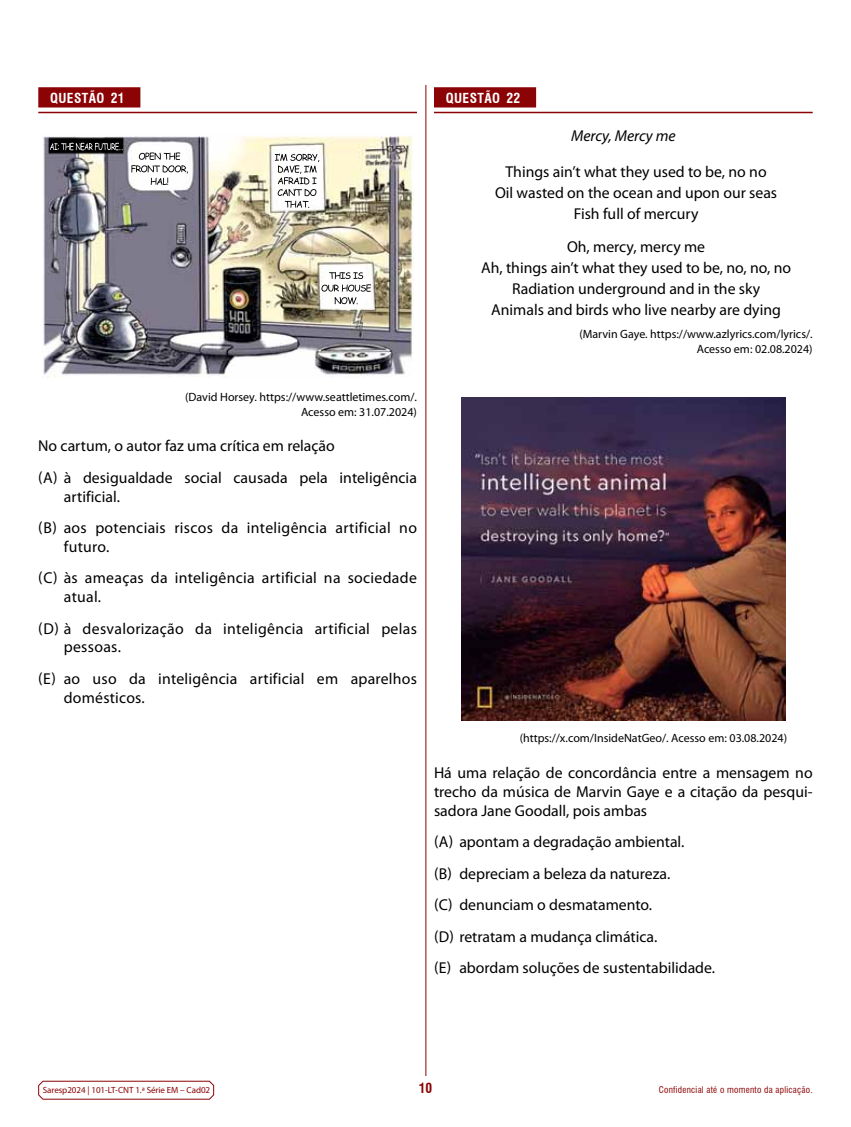
<style>
.page{position:relative;width:851px;height:1127px;background:#fff}
.page>*{position:absolute;margin:0;border:0;box-sizing:border-box;transform-origin:0 0}
.t1{font:15.75px/31.5px "Myriad Pro";color:#000}
.t2{font:15.75px/31.5px "Myriad Pro";letter-spacing:.02em;color:#000}
.t3{font:italic 15.75px "Myriad Pro";color:#000}
.t4{font:700 condensed 13.5px "Swiss 721 BT";letter-spacing:.03em;color:#fff}
.t5{font:700 condensed 13.5px "Swiss 721 BT";color:#8b0304}
.t6{font:12px/15px "Myriad Pro";color:#000;text-align:right}
.t7{font:9px "Myriad Pro";letter-spacing:-.005em;color:#8b0304}
.t8{font:condensed 9px "Swiss 721 BT";letter-spacing:.03em;color:#8b0304}
</style>
<div class="page">
<svg style="left:38px;top:1080px;width:176px;height:20px"></svg>
<hr style="left:425px;top:85px;width:1px;height:991px;background:#8b0304">
<div style="left:434px;top:87px;width:102px;height:20px;background:#8b0304"></div>
<hr style="left:434px;top:112px;width:378px;height:1px;background:#8b0304">
<img style="left:461px;top:398px;width:324px;height:322px">
<div style="left:38px;top:87px;width:102px;height:20px;background:#8b0304"></div>
<hr style="left:38px;top:112px;width:379px;height:1px;background:#8b0304">
<img style="left:43px;top:136px;width:370px;height:241px">
<svg style="left:131px;top:152px;width:57px;height:33px"></svg>
<svg style="left:275px;top:154px;width:44px;height:54px"></svg>
<svg style="left:321px;top:272px;width:50px;height:32px"></svg>
<svg style="left:50px;top:143px;width:73px;height:7px"></svg>
<p class="t4" style="left:50px;top:90px;width:76px">QUESTÃO 21</p>
<p class="t6" style="left:185px;top:389px;width:233px">(David Horsey. https://www.seattletimes.com/.<br>Acesso em: 31.07.2024)</p>
<p class="t1" style="left:38px;top:430px;width:380px">No cartum, o autor faz uma crítica em relação<br>(A) à desigualdade social causada pela inteligência</p>
<p class="t2" style="left:38px;top:480px;width:380px;text-indent:26px">artificial.<br>(B) aos potenciais riscos da inteligência artificial no</p>
<p class="t2" style="left:38px;top:531px;width:380px;text-indent:26px">futuro.<br>(C) às ameaças da inteligência artificial na sociedade</p>
<p class="t2" style="left:38px;top:581px;width:380px;text-indent:26px">atual.<br>(D) à desvalorização da inteligência artificial pelas</p>
<p class="t1" style="left:38px;top:631px;width:380px;text-indent:26px">pessoas.<br>(E) ao uso da inteligência artificial em aparelhos</p>
<p class="t1" style="left:64px;top:681px;width:82px">domésticos.</p>
<p class="t4" style="left:446px;top:90px;width:76px">QUESTÃO 22</p>
<p class="t3" style="left:571px;top:126px;width:106px">Mercy, Mercy me</p>
<p class="t1" style="left:495px;top:161px;width:283px;line-height:20.9px;text-align:center">Things ain’t what they used to be, no no<br>Oil wasted on the ocean and upon our seas<br>Fish full of mercury</p>
<p class="t1" style="left:481px;top:236px;width:311px;line-height:20.9px;text-align:center">Oh, mercy, mercy me<br>Ah, things ain’t what they used to be, no, no, no Radiation underground and in the sky<br>Animals and birds who live nearby are dying</p>
<p class="t6" style="left:579px;top:327px;width:235px">(Marvin Gaye. https://www.azlyrics.com/lyrics/.<br>Acesso em: 02.08.2024)</p>
<p class="t6" style="left:519px;top:730px;width:269px">(https://x.com/InsideNatGeo/. Acesso em: 03.08.2024)</p>
<p class="t1" style="left:434px;top:763px;width:380px;line-height:18.8px;text-align:justify">Há uma relação de concordância entre a mensagem no trecho da música de Marvin Gaye e a citação da pesqui&shy;sadora Jane Goodall, pois ambas</p>
<p class="t1" style="left:434px;top:826px;width:282px">(A) apontam a degradação ambiental.<br>(B) depreciam a beleza da natureza.<br>(C) denunciam o desmatamento.<br>(D) retratam a mudança climática.<br>(E) abordam soluções de sustentabilidade.</p>
<p class="t7" style="left:43px;top:1084px;width:169px">Saresp2024 | 101-LT-CNT 1.ª Série EM – Cad02</p>
<p class="t5" style="left:418px;top:1079px;width:15px">10</p>
<p class="t8" style="left:658px;top:1084px;width:155px">Confidencial até o momento da aplicação.</p>
</div>
